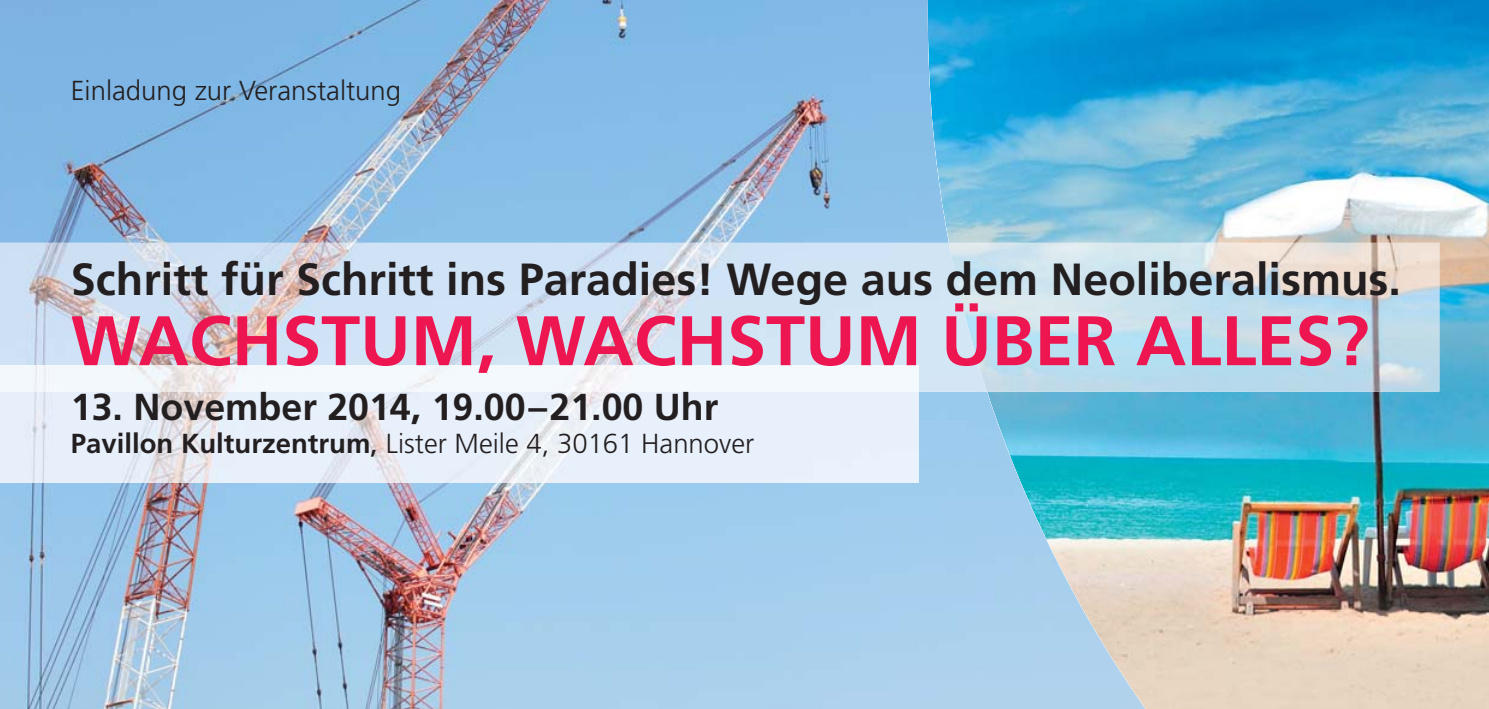
<style>
.page{position:relative;width:1489px;height:709px;background:#fff}
.page>*{position:absolute;margin:0;border:0;box-sizing:border-box;transform-origin:0 0}
.t1{font:700 70px "Frutiger";color:#ed1651}
.t2{font:700 45px "Frutiger";color:#231f20}
.t3{font:700 37.5px "Frutiger";color:#231f20}
.t4{font:300 27.5px "Frutiger";color:#231f20}
.s1{font-weight:700}
.s2{font-weight:400}
</style>
<div class="page">
<img style="left:1147px;top:0;width:341px;height:709px">
<img style="left:0;top:0;width:1147px;height:709px">
<img style="left:0;top:392px;width:918px;height:90px">
<img style="left:987px;top:243px;width:452px;height:149px">
<img style="left:0;top:243px;width:987px;height:149px">
<p class="t4" style="left:71px;top:79px;width:332px">Einladung zur Veranstaltung</p>
<h2 class="t2" style="left:71px;top:261px;width:1331px">Schritt für Schritt ins Paradies! Wege aus dem Neoliberalismus.</h2>
<h1 class="t1" style="left:71px;top:313px;width:1299px">WACHSTUM, WACHSTUM ÜBER ALLES?</h1>
<h3 class="t3" style="left:71px;top:392px;width:649px">13. November 2014, 19.00–21.00 Uhr</h3>
<p class="t4" style="left:71px;top:432px;width:685px"><span class="s1">Pavillon Kulturzentrum</span><span class="s2">,</span> Lister Meile 4, 30161 Hannover</p>
</div>
